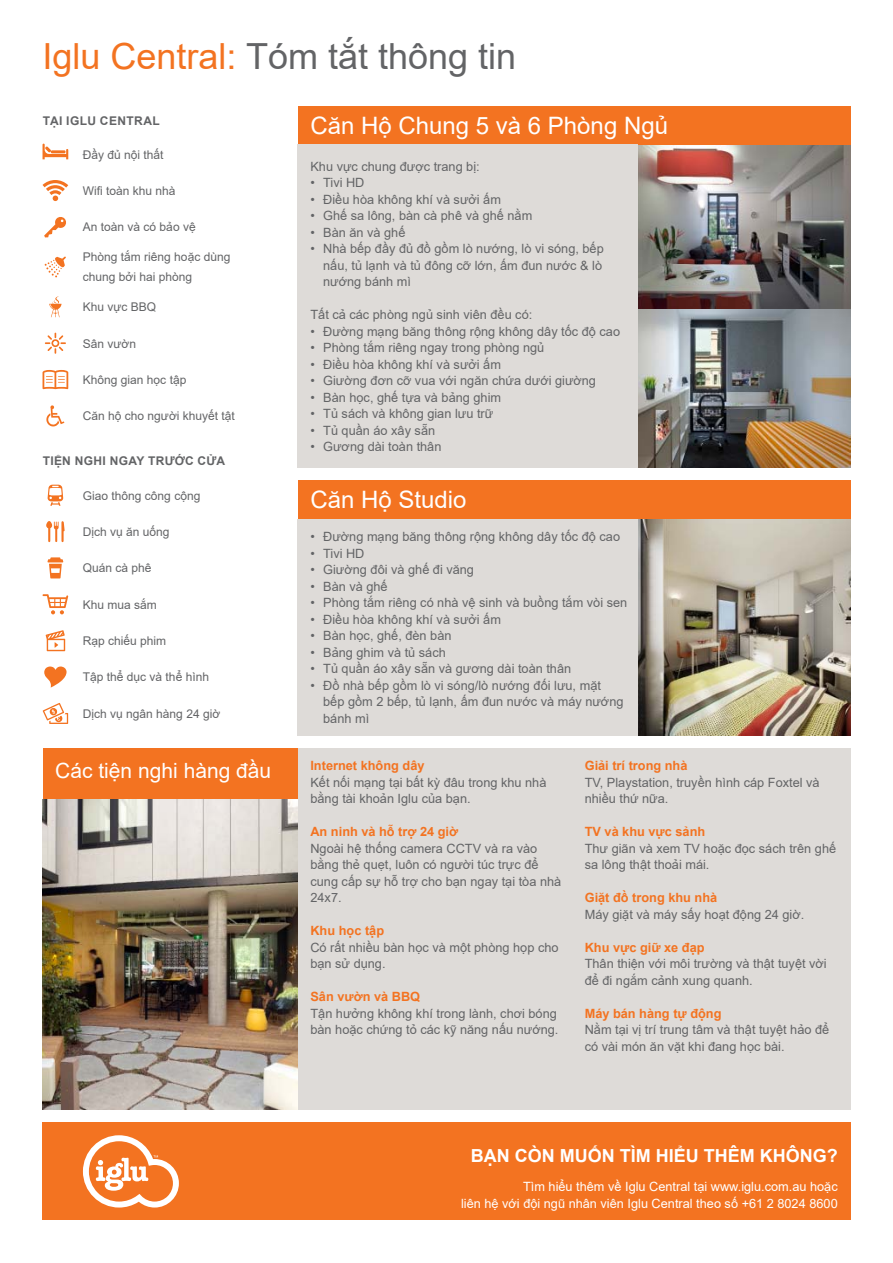
<style>
.page{position:relative;width:893px;height:1263px;background:#fff}
.page>*{position:absolute;margin:0;border:0;box-sizing:border-box;transform-origin:0 0}
.t1{font:36px "Arial";color:#636466}
.t2{font:24px "Arial";color:#fff}
.t3{font:21px "Arial";color:#fff}
.t4{font:700 18px "Arial";color:#fff}
.t5{font:12.75px/16.5px "Arial";color:#636466}
.t6{font:700 12.75px "Arial";color:#f37321}
.t7{font:12.75px/16.5px "Arial";color:#fff;text-align:right}
.t8{font:12px/19.5px "Arial";color:#636466}
.t9{font:700 12px "Arial";letter-spacing:.035em;color:#636466}
.s1{color:#f37321}
</style>
<div class="page">
<img style="left:638px;top:308px;width:212px;height:160px">
<img style="left:638px;top:519px;width:212px;height:217px">
<img style="left:638px;top:145px;width:212px;height:163px">
<div style="left:43px;top:748px;width:318px;height:178px;background:#f37321"></div>
<img style="left:43px;top:799px;width:255px;height:311px">
<div style="left:298px;top:480px;width:552px;height:39px;background:#f37321"></div>
<svg style="left:43px;top:144px;width:25px;height:15px"></svg>
<hr style="left:51px;top:150px;width:15px;height:3px;background:#f37321">
<svg style="left:43px;top:180px;width:25px;height:21px"></svg>
<svg style="left:44px;top:217px;width:22px;height:20px"></svg>
<svg style="left:45px;top:256px;width:21px;height:21px"></svg>
<svg style="left:49px;top:296px;width:13px;height:21px"></svg>
<svg style="left:45px;top:333px;width:21px;height:21px"></svg>
<svg style="left:43px;top:370px;width:25px;height:19px"></svg>
<svg style="left:46px;top:405px;width:18px;height:21px"></svg>
<svg style="left:48px;top:485px;width:15px;height:21px"></svg>
<svg style="left:46px;top:521px;width:19px;height:21px"></svg>
<svg style="left:47px;top:557px;width:16px;height:21px"></svg>
<svg style="left:43px;top:594px;width:25px;height:20px"></svg>
<svg style="left:46px;top:630px;width:19px;height:21px"></svg>
<svg style="left:44px;top:667px;width:23px;height:21px"></svg>
<svg style="left:43px;top:703px;width:25px;height:21px"></svg>
<div style="left:298px;top:519px;width:340px;height:217px;background:#dedbd8"></div>
<div style="left:298px;top:748px;width:552px;height:362px;background:#dedbd8"></div>
<div style="left:298px;top:106px;width:552px;height:39px;background:#f37321"></div>
<div style="left:298px;top:145px;width:340px;height:323px;background:#dedbd8"></div>
<div style="left:43px;top:1123px;width:807px;height:97px;background:#f37321"></div>
<svg style="left:83px;top:1135px;width:96px;height:73px"></svg>
<h1 class="t1" style="left:43px;top:36px;width:475px"><span class="s1">Iglu Central:</span> Tóm tắt thông tin</h1>
<p class="t9" style="left:43px;top:114px;width:119px">TẠI IGLU CENTRAL</p>
<p class="t8" style="left:83px;top:145px;width:82px">Đầy đủ nội thất</p>
<p class="t8" style="left:83px;top:181px;width:94px">Wifi toàn khu nhà</p>
<p class="t8" style="left:83px;top:217px;width:114px">An toàn và có bảo vệ</p>
<p class="t8" style="left:83px;top:248px;width:149px">Phòng tắm riêng hoặc dùng chung bởi hai phòng</p>
<p class="t8" style="left:83px;top:297px;width:75px">Khu vực BBQ</p>
<p class="t8" style="left:83px;top:334px;width:55px">Sân vườn</p>
<p class="t8" style="left:83px;top:370px;width:105px">Không gian học tập</p>
<p class="t8" style="left:83px;top:406px;width:153px">Căn hộ cho người khuyết tật</p>
<p class="t9" style="left:43px;top:454px;width:184px">TIỆN NGHI NGAY TRƯỚC CỬA</p>
<p class="t8" style="left:83px;top:486px;width:119px">Giao thông công cộng</p>
<p class="t8" style="left:83px;top:522px;width:88px">Dịch vụ ăn uống</p>
<p class="t8" style="left:83px;top:558px;width:70px">Quán cà phê</p>
<p class="t8" style="left:83px;top:595px;width:76px">Khu mua sắm</p>
<p class="t8" style="left:83px;top:631px;width:85px">Rạp chiếu phim</p>
<p class="t8" style="left:83px;top:668px;width:128px">Tập thể dục và thể hình</p>
<p class="t8" style="left:83px;top:704px;width:139px">Dịch vụ ngân hàng 24 giờ</p>
<h3 class="t3" style="left:55px;top:759px;width:217px">Các tiện nghi hàng đầu</h3>
<h2 class="t2" style="left:310px;top:112px;width:359px">Căn Hộ Chung 5 và 6 Phòng Ngủ</h2>
<p class="t5" style="left:310px;top:158px;width:171px">Khu vực chung được trang bị:</p>
<p class="t5" style="left:310px;top:174px;width:56px">• Tivi HD</p>
<p class="t5" style="left:310px;top:191px;width:192px">• Điều hòa không khí và sưởi ấm</p>
<p class="t5" style="left:310px;top:207px;width:223px">• Ghế sa lông, bàn cà phê và ghế nằm</p>
<p class="t5" style="left:310px;top:224px;width:96px">• Bàn ăn và ghế</p>
<p class="t5" style="left:323px;top:240px;width:282px;text-indent:-13px">• Nhà bếp đầy đủ đồ gồm lò nướng, lò vi sóng, bếp nấu, tủ lạnh và tủ đông cỡ lớn, ấm đun nước &amp; lò nướng bánh mì</p>
<p class="t5" style="left:310px;top:306px;width:223px">Tất cả các phòng ngủ sinh viên đều có:</p>
<p class="t5" style="left:310px;top:323px;width:311px">• Đường mạng băng thông rộng không dây tốc độ cao</p>
<p class="t5" style="left:310px;top:339px;width:235px">• Phòng tắm riêng ngay trong phòng ngủ</p>
<p class="t5" style="left:310px;top:356px;width:192px">• Điều hòa không khí và sưởi ấm</p>
<p class="t5" style="left:310px;top:372px;width:287px">• Giường đơn cỡ vua với ngăn chứa dưới giường</p>
<p class="t5" style="left:310px;top:389px;width:192px">• Bàn học, ghế tựa và bảng ghim</p>
<p class="t5" style="left:310px;top:405px;width:184px">• Tủ sách và không gian lưu trữ</p>
<p class="t5" style="left:310px;top:422px;width:126px">• Tủ quần áo xây sẵn</p>
<p class="t5" style="left:310px;top:438px;width:133px">• Gương dài toàn thân</p>
<h2 class="t2" style="left:310px;top:487px;width:158px">Căn Hộ Studio</h2>
<p class="t5" style="left:310px;top:528px;width:311px">• Đường mạng băng thông rộng không dây tốc độ cao</p>
<p class="t5" style="left:310px;top:545px;width:56px">• Tivi HD</p>
<p class="t5" style="left:310px;top:561px;width:165px">• Giường đôi và ghế đi văng</p>
<p class="t5" style="left:310px;top:578px;width:79px">• Bàn và ghế</p>
<p class="t5" style="left:310px;top:594px;width:318px">• Phòng tắm riêng có nhà vệ sinh và buồng tắm vòi sen</p>
<p class="t5" style="left:310px;top:611px;width:192px">• Điều hòa không khí và sưởi ấm</p>
<p class="t5" style="left:310px;top:627px;width:143px">• Bàn học, ghế, đèn bàn</p>
<p class="t5" style="left:310px;top:644px;width:137px">• Bảng ghim và tủ sách</p>
<p class="t5" style="left:310px;top:660px;width:262px">• Tủ quần áo xây sẵn và gương dài toàn thân</p>
<p class="t5" style="left:323px;top:677px;width:302px;text-indent:-13px">• Đồ nhà bếp gồm lò vi sóng/lò nướng đối lưu, mặt bếp gồm 2 bếp, tủ lạnh, ấm đun nước và máy nướng bánh mì</p>
<p class="t6" style="left:310px;top:759px;width:116px">Internet không dây</p>
<p class="t5" style="left:310px;top:774px;width:238px">Kết nối mạng tại bất kỳ đâu trong khu nhà bằng tài khoản Iglu của bạn.</p>
<p class="t6" style="left:310px;top:825px;width:149px">An ninh và hỗ trợ 24 giờ</p>
<p class="t5" style="left:310px;top:840px;width:252px">Ngoài hệ thống camera CCTV và ra vào bằng thẻ quẹt, luôn có người túc trực để cung cấp sự hỗ trợ cho bạn ngay tại tòa nhà<br>24x7.</p>
<p class="t6" style="left:310px;top:924px;width:75px">Khu học tập</p>
<p class="t5" style="left:310px;top:939px;width:250px">Có rất nhiều bàn học và một phòng họp cho bạn sử dụng.</p>
<p class="t6" style="left:310px;top:990px;width:111px">Sân vườn và BBQ</p>
<p class="t5" style="left:310px;top:1005px;width:249px">Tận hưởng không khí trong lành, chơi bóng bàn hoặc chứng tỏ các kỹ năng nấu nướng.</p>
<p class="t6" style="left:585px;top:759px;width:104px">Giải trí trong nhà</p>
<p class="t5" style="left:585px;top:774px;width:236px">TV, Playstation, truyền hình cáp Foxtel và nhiều thứ nữa.</p>
<p class="t6" style="left:585px;top:825px;width:122px">TV và khu vực sảnh</p>
<p class="t5" style="left:585px;top:840px;width:253px">Thư giãn và xem TV hoặc đọc sách trên ghế sa lông thật thoải mái.</p>
<p class="t6" style="left:585px;top:891px;width:134px">Giặt đồ trong khu nhà</p>
<p class="t5" style="left:585px;top:906px;width:221px">Máy giặt và máy sấy hoạt động 24 giờ.</p>
<p class="t6" style="left:585px;top:940px;width:121px">Khu vực giữ xe đạp</p>
<p class="t5" style="left:585px;top:956px;width:243px">Thân thiện với môi trường và thật tuyệt vời để đi ngắm cảnh xung quanh.</p>
<p class="t6" style="left:585px;top:1006px;width:138px">Máy bán hàng tự động</p>
<p class="t5" style="left:585px;top:1022px;width:246px">Nằm tại vị trí trung tâm và thật tuyệt hảo để có vài món ăn vặt khi đang học bài.</p>
<h3 class="t4" style="left:471px;top:1146px;width:368px">BẠN CÒN MUỐN TÌM HIỂU THÊM KHÔNG?</h3>
<p class="t7" style="left:461px;top:1178px;width:378px">Tìm hiểu thêm về Iglu Central tại www.iglu.com.au hoặc<br>liên hệ với đội ngũ nhân viên Iglu Central theo số +61 2 8024 8600</p>
</div>
